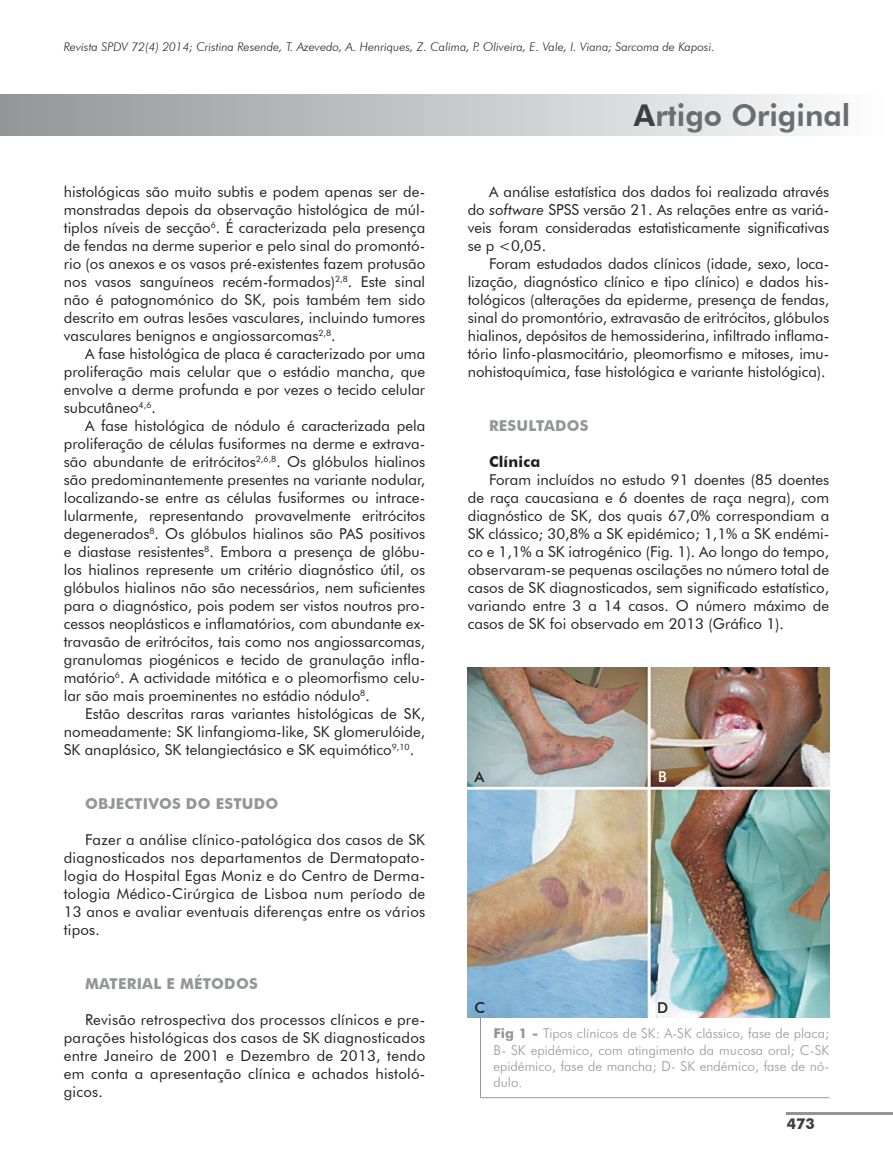
<style>
.page{position:relative;width:893px;height:1170px;background:#fff}
.page>*{position:absolute;margin:0;border:0;box-sizing:border-box;transform-origin:0 0}
.t1{font:800 30px "Futura BT";color:#6c6d70}
.t2{font:15px/18px "Futura BT";color:#231f20;text-align:justify}
.t3{font:700 15px "Futura BT";letter-spacing:.015em;color:#939598}
.t4{font:700 15px "Futura BT";letter-spacing:.015em;color:#231f20}
.t5{font:700 15px "Futura BT";color:#3e3e3f}
.t6{font:500 15px "Futura BT";color:#231f20}
.t7{font:500 15px "Futura BT";color:#fff}
.t8{font:300 13.5px/16.2px "Futura BT";color:#939598;text-align:justify}
.t9{font:italic 300 12px "Futura BT";color:#231f20}
.s1{color:#3e3e3f}
.s2{font-style:italic}
.s3{font-weight:700}
</style>
<div class="page">
<div style="left:0;top:94px;width:893px;height:41px;background:linear-gradient(to right,#939498,#fdfdfe)"></div>
<hr style="left:787px;top:1111px;width:106px;height:3px;background:#939598">
<hr style="left:480px;top:1017px;width:1px;height:80px;background:#939598">
<hr style="left:480px;top:1097px;width:349px;height:1px;background:#939598">
<img style="left:468px;top:668px;width:361px;height:349px">
<p class="t9" style="left:64px;top:39px;width:652px">Revista SPDV 72(4) 2014; Cristina Resende, T. Azevedo, A. Henriques, Z. Calima, P. Oliveira, E. Vale, I. Viana; Sarcoma de Kaposi.</p>
<p class="t2" style="left:64px;top:182px;width:363px">histológicas são muito subtis e podem apenas ser de&shy;monstradas depois da observação histológica de múl&shy;tiplos níveis de secção<sup>6</sup>. É caracterizada pela presença de fendas na derme superior e pelo sinal do promontó&shy;rio (os anexos e os vasos pré-existentes fazem protusão nos vasos sanguíneos recém-formados)<sup>2,8</sup>. Este sinal não é patognomónico do SK, pois também tem sido descrito em outras lesões vasculares, incluindo tumores vasculares benignos e angiossarcomas<sup>2,8</sup>.</p>
<p class="t2" style="left:64px;top:344px;width:363px;text-indent:21px">A fase histológica de placa é caracterizado por uma proliferação mais celular que o estádio mancha, que envolve a derme profunda e por vezes o tecido celular subcutâneo<sup>4,6</sup>.</p>
<p class="t2" style="left:64px;top:416px;width:363px;text-indent:21px">A fase histológica de nódulo é caracterizada pela proliferação de células fusiformes na derme e extrava&shy;são abundante de eritrócitos<sup>2,6,8</sup>. Os glóbulos hialinos são predominantemente presentes na variante nodular, localizando-se entre as células fusiformes ou intrace&shy;lularmente, representando provavelmente eritrócitos degenerados<sup>8</sup>. Os glóbulos hialinos são PAS positivos e diastase resistentes<sup>8</sup>. Embora a presença de glóbu&shy;los hialinos represente um critério diagnóstico útil, os glóbulos hialinos não são necessários, nem suficientes para o diagnóstico, pois podem ser vistos noutros pro&shy;cessos neoplásticos e inflamatórios, com abundante ex&shy;travasão de eritrócitos, tais como nos angiossarcomas, granulomas piogénicos e tecido de granulação infla&shy;matório<sup>6</sup>. A actividade mitótica e o pleomorfismo celu&shy;lar são mais proeminentes no estádio nódulo<sup>8</sup>.</p>
<p class="t2" style="left:64px;top:704px;width:363px;text-indent:21px">Estão descritas raras variantes histológicas de SK, nomeadamente: SK linfangioma-like, SK glomerulóide, SK anaplásico, SK telangiectásico e SK equimótico<sup>9,10</sup>.</p>
<p class="t3" style="left:85px;top:794px;width:195px">OBJECTIVOS DO ESTUDO</p>
<p class="t2" style="left:64px;top:830px;width:363px;text-indent:21px">Fazer a análise clínico-patológica dos casos de SK diagnosticados nos departamentos de Dermatopato&shy;logia do Hospital Egas Moniz e do Centro de Derma&shy;tologia Médico-Cirúrgica de Lisboa num período de 13 anos e avaliar eventuais diferenças entre os vários tipos.</p>
<p class="t3" style="left:85px;top:974px;width:174px">MATERIAL E MÉTODOS</p>
<p class="t2" style="left:64px;top:1010px;width:363px;text-indent:21px">Revisão retrospectiva dos processos clínicos e pre&shy;parações histológicas dos casos de SK diagnosticados entre Janeiro de 2001 e Dezembro de 2013, tendo em conta a apresentação clínica e achados histoló&shy;gicos.</p>
<h1 class="t1" style="left:634px;top:97px;width:218px"><span class="s1">A</span>rtigo Original</h1>
<p class="t2" style="left:468px;top:182px;width:363px;text-indent:21px">A análise estatística dos dados foi realizada através do <span class="s2">software</span> SPSS versão 21. As relações entre as variá&shy;veis foram consideradas estatisticamente significativas se p &lt;0,05.</p>
<p class="t2" style="left:468px;top:254px;width:363px;text-indent:21px">Foram estudados dados clínicos (idade, sexo, loca&shy;lização, diagnóstico clínico e tipo clínico) e dados his&shy;tológicos (alterações da epiderme, presença de fendas, sinal do promontório, extravasão de eritrócitos, glóbulos hialinos, depósitos de hemossiderina, infiltrado inflama&shy;tório linfo-plasmocitário, pleomorfismo e mitoses, imu&shy;nohistoquímica, fase histológica e variante histológica).</p>
<p class="t3" style="left:489px;top:416px;width:101px">RESULTADOS</p>
<p class="t4" style="left:489px;top:452px;width:53px">Clínica</p>
<p class="t2" style="left:468px;top:470px;width:363px;text-indent:21px">Foram incluídos no estudo 91 doentes (85 doentes de raça caucasiana e 6 doentes de raça negra), com diagnóstico de SK, dos quais 67,0% correspondiam a SK clássico; 30,8% a SK epidémico; 1,1% a SK endémi&shy;co e 1,1% a SK iatrogénico (Fig. 1). Ao longo do tempo, observaram-se pequenas oscilações no número total de casos de SK diagnosticados, sem significado estatístico, variando entre 3 a 14 casos. O número máximo de casos de SK foi observado em 2013 (Gráfico 1).</p>
<p class="t6" style="left:475px;top:767px;width:11px">A</p>
<p class="t7" style="left:658px;top:767px;width:10px">B</p>
<p class="t6" style="left:474px;top:998px;width:12px">C</p>
<p class="t6" style="left:657px;top:998px;width:13px">D</p>
<p class="t8" style="left:493px;top:1025px;width:337px"><span class="s3">Fig 1 -</span> Tipos clínicos de SK: A-SK clássico, fase de placa; B- SK epidémico, com atingimento da mucosa oral; C-SK epidémico, fase de mancha; D- SK endémico, fase de nó&shy;dulo.</p>
<p class="t5" style="left:787px;top:1114px;width:30px">473</p>
</div>
